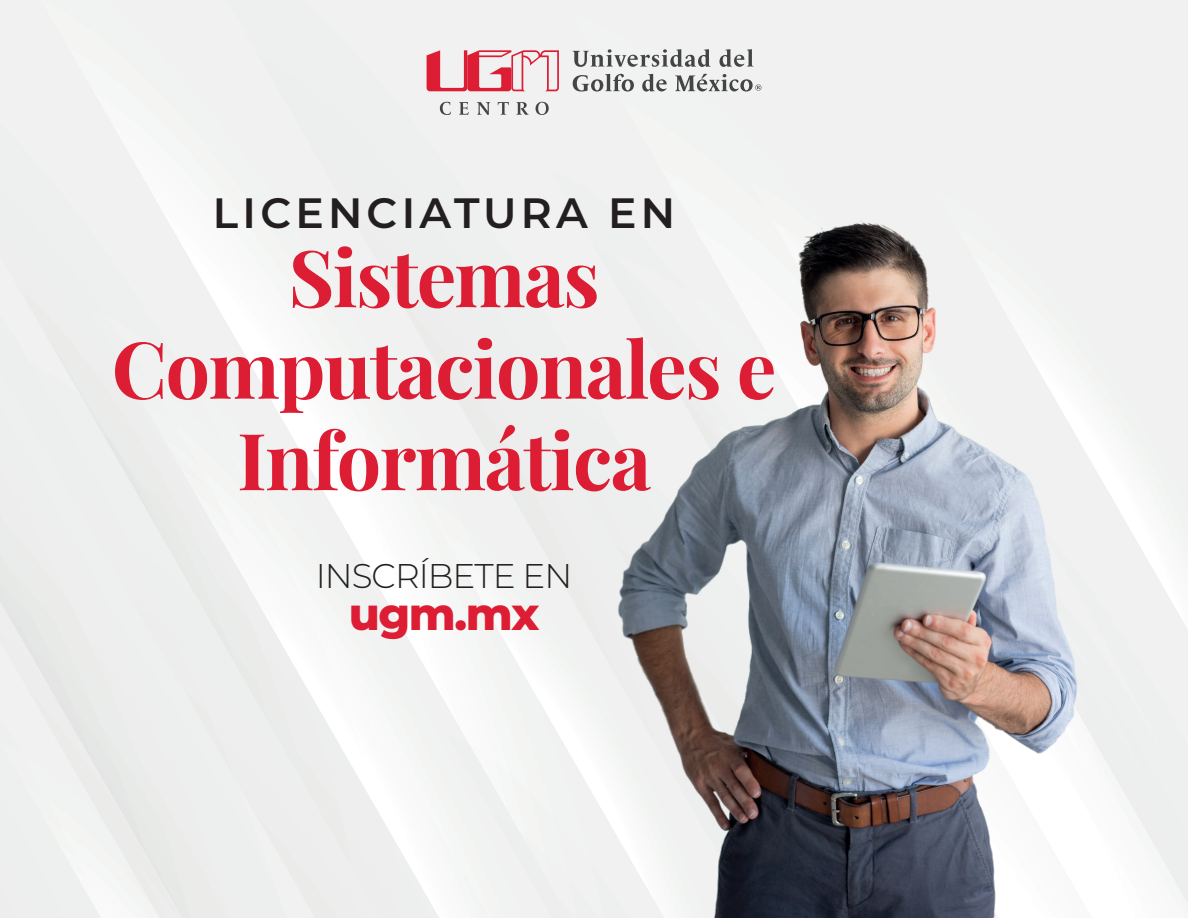
<style>
.page{position:relative;width:1188px;height:918px;background:#fff}
.page>*{position:absolute;margin:0;border:0;box-sizing:border-box;transform-origin:0 0}
.t1{font:700 78.75px/91.5px "Playfair Display";letter-spacing:-.02em;color:#dc1d33;text-align:center}
.t2{font:800 45px "Montserrat";color:#dc1d33}
.t3{font:600 42.45px "Montserrat";letter-spacing:.1em;color:#231f20}
.t4{font:300 34.35px "Montserrat";letter-spacing:-.03em;color:#231f20}
</style>
<div class="page">
<svg style="left:427px;top:50px;width:132px;height:41px"></svg>
<svg style="left:440px;top:102px;width:11px;height:13px"></svg>
<svg style="left:459px;top:102px;width:10px;height:13px"></svg>
<svg style="left:477px;top:102px;width:13px;height:13px"></svg>
<svg style="left:498px;top:102px;width:11px;height:13px"></svg>
<svg style="left:516px;top:102px;width:13px;height:13px"></svg>
<svg style="left:536px;top:102px;width:13px;height:13px"></svg>
<svg style="left:573px;top:74px;width:61px;height:18px"></svg>
<svg style="left:642px;top:74px;width:25px;height:18px"></svg>
<svg style="left:719px;top:49px;width:34px;height:18px"></svg>
<svg style="left:573px;top:49px;width:138px;height:18px"></svg>
<svg style="left:675px;top:74px;width:86px;height:18px"></svg>
<img style="left:587px;top:111px;width:539px;height:807px">
<p class="t3" style="left:213px;top:183px;width:464px">LICENCIATURA EN</p>
<p class="t1" style="left:112px;top:225px;width:666px">Sistemas<br>Computacionales e<br>Informática</p>
<p class="t4" style="left:316px;top:552px;width:258px">INSCRÍBETE EN</p>
<p class="t2" style="left:349px;top:581px;width:192px">ugm.mx</p>
</div>
